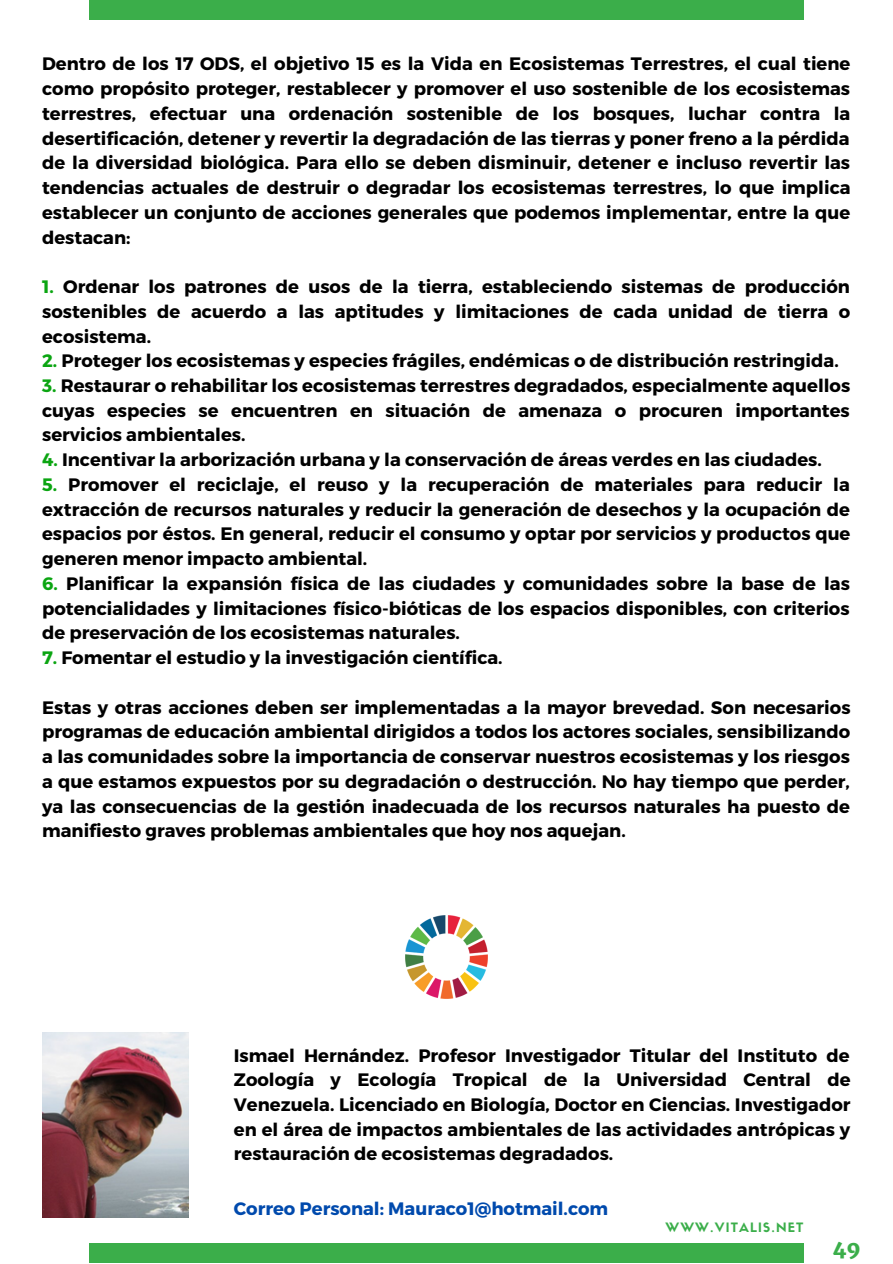
<style>
.page{position:relative;width:893px;height:1264px;background:#fff}
.page>*{position:absolute;margin:0;border:0;box-sizing:border-box;transform-origin:0 0}
.t1{font:800 19.95px "Merriweather Sans";color:#3bae4a}
.t2{font:700 18px/24.8px "Montserrat";color:#000;text-align:justify}
.t3{font:700 18px "Montserrat";color:#004aad}
.t4{font:12.75px "Sifonn Basic";letter-spacing:.09em;color:#3bae4a}
.s1{color:#0ba512}
</style>
<div class="page">
<div style="left:89px;top:1242px;width:714px;height:20px;background:#3bae4a"></div>
<div style="left:89px;top:0;width:714px;height:20px;background:#3bae4a"></div>
<img style="left:42px;top:1032px;width:146px;height:185px">
<img style="left:405px;top:915px;width:83px;height:84px">
<p class="t2" style="left:42px;top:51px;width:809px">Dentro de los 17 ODS, el objetivo 15 es la Vida en Ecosistemas Terrestres, el cual tiene como propósito proteger, restablecer y promover el uso sostenible de los ecosistemas terrestres, efectuar una ordenación sostenible de los bosques, luchar contra la desertificación, detener y revertir la degradación de las tierras y poner freno a la pérdida de la diversidad biológica. Para ello se deben disminuir, detener e incluso revertir las tendencias actuales de destruir o degradar los ecosistemas terrestres, lo que implica establecer un conjunto de acciones generales que podemos implementar, entre la que destacan:</p>
<p class="t2" style="left:42px;top:273px;width:809px"><span class="s1">1.</span> Ordenar los patrones de usos de la tierra, estableciendo sistemas de producción sostenibles de acuerdo a las aptitudes y limitaciones de cada unidad de tierra o ecosistema.</p>
<p class="t2" style="left:42px;top:347px;width:798px"><span class="s1">2.</span> Proteger los ecosistemas y especies frágiles, endémicas o de distribución restringida.</p>
<p class="t2" style="left:42px;top:372px;width:809px"><span class="s1">3.</span> Restaurar o rehabilitar los ecosistemas terrestres degradados, especialmente aquellos cuyas especies se encuentren en situación de amenaza o procuren importantes servicios ambientales.</p>
<p class="t2" style="left:42px;top:446px;width:781px"><span class="s1">4.</span> Incentivar la arborización urbana y la conservación de áreas verdes en las ciudades.</p>
<p class="t2" style="left:42px;top:471px;width:809px"><span class="s1">5.</span> Promover el reciclaje, el reuso y la recuperación de materiales para reducir la extracción de recursos naturales y reducir la generación de desechos y la ocupación de espacios por éstos. En general, reducir el consumo y optar por servicios y productos que generen menor impacto ambiental.</p>
<p class="t2" style="left:42px;top:570px;width:809px"><span class="s1">6.</span> Planificar la expansión física de las ciudades y comunidades sobre la base de las potencialidades y limitaciones físico-bióticas de los espacios disponibles, con criterios de preservación de los ecosistemas naturales.</p>
<p class="t2" style="left:42px;top:644px;width:462px"><span class="s1">7.</span> Fomentar el estudio y la investigación científica.</p>
<p class="t2" style="left:42px;top:694px;width:809px">Estas y otras acciones deben ser implementadas a la mayor brevedad. Son necesarios programas de educación ambiental dirigidos a todos los actores sociales, sensibilizando a las comunidades sobre la importancia de conservar nuestros ecosistemas y los riesgos a que estamos expuestos por su degradación o destrucción. No hay tiempo que perder, ya las consecuencias de la gestión inadecuada de los recursos naturales ha puesto de manifiesto graves problemas ambientales que hoy nos aquejan.</p>
<p class="t2" style="left:234px;top:1041px;width:618px">Ismael Hernández. Profesor Investigador Titular del Instituto de Zoología y Ecología Tropical de la Universidad Central de Venezuela. Licenciado en Biología, Doctor en Ciencias. Investigador en el área de impactos ambientales de las actividades antrópicas y restauración de ecosistemas degradados.</p>
<p class="t3" style="left:234px;top:1196px;width:376px">Correo Personal: Mauraco1@hotmail.com</p>
<p class="t1" style="left:832px;top:1235px;width:30px">49</p>
<p class="t4" style="left:665px;top:1222px;width:139px">WWW.VITALIS.NET</p>
</div>
